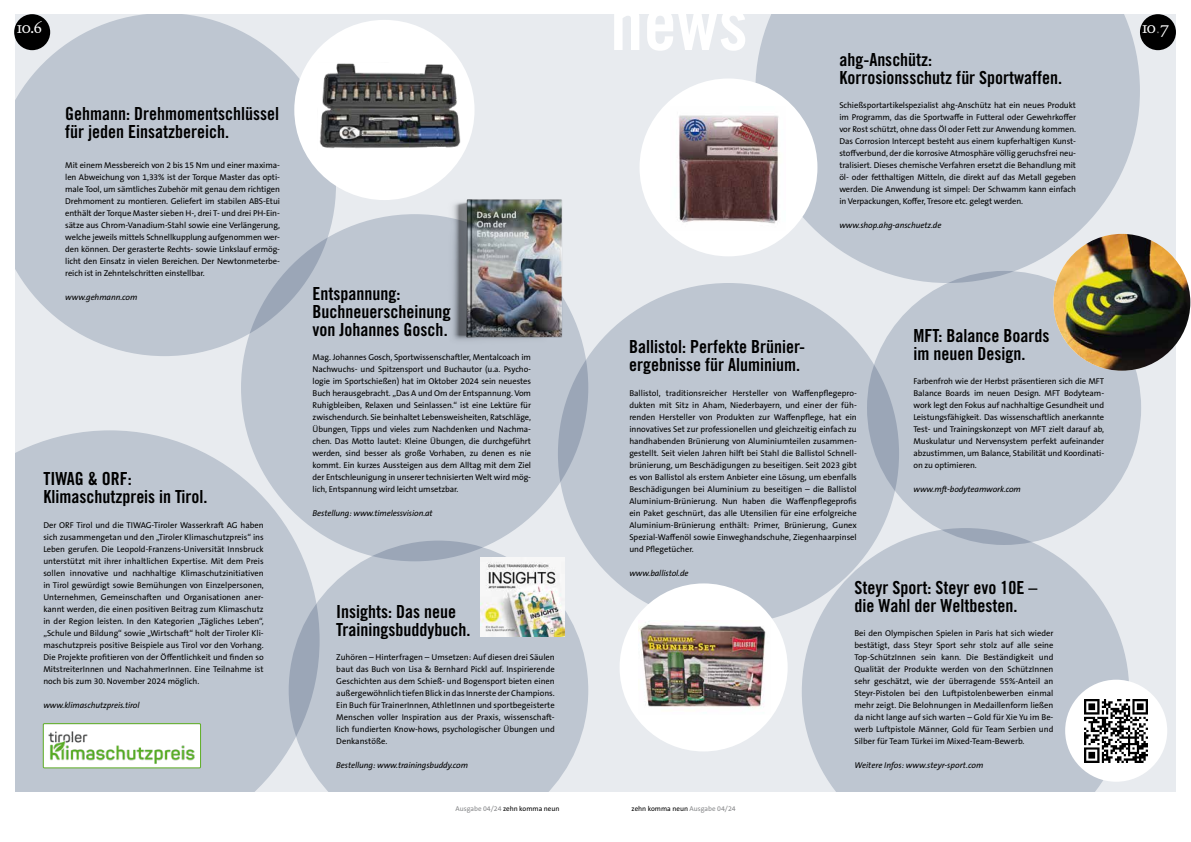
<style>
.page{position:relative;width:1191px;height:842px;background:#fff}
.page>*{position:absolute;margin:0;border:0;box-sizing:border-box;transform-origin:0 0}
.t1{font:75.1px "Trade Gothic LT Std Bd Cn 20";color:#fff}
.t2{font:18px/18px "Trade Gothic LT Std Bd Cn 20";color:#000}
.t3{font:17.5px "Garamond BE Regular Expert";color:#fff}
.t4{font:8.5px/12px "The Sans B W5 Plain";letter-spacing:-.01em;color:#000;text-align:justify}
.t5{font:italic 8.5px "The Sans B W5 Plain";letter-spacing:-.01em;color:#000}
.t6{font:7px "The Sans B W5 Plain";color:#000}
.s1{color:#87888a}
</style>
<div class="page">
<div style="left:14px;top:7px;width:1177px;height:799px;background:#e8ebef"></div>
<div style="left:867px;top:271px;width:274px;height:274px;background:#bec6d1;border-radius:50%"></div>
<div style="left:241px;top:214px;width:347px;height:347px;background:#bec6d1;border-radius:50%"></div>
<svg style="left:14px;top:13px;width:322px;height:343px;fill:#bec6d1"></svg>
<svg style="left:755px;top:13px;width:385px;height:270px;background:#c2cad4"></svg>
<svg style="left:801px;top:528px;width:328px;height:265px;background:#c2c9d4"></svg>
<div style="left:289px;top:541px;width:299px;height:299px;background:#bec6d1;border-radius:50%"></div>
<div style="left:558px;top:283px;width:341px;height:341px;background:#bec6d1;border-radius:50%"></div>
<svg style="left:14px;top:430px;width:305px;height:363px;background:#c1c8d3"></svg>
<div style="left:1176px;top:7px;width:15px;height:835px;background:#fff"></div>
<div style="left:0;top:793px;width:1191px;height:49px;background:#fff"></div>
<div style="left:0;top:0;width:1191px;height:13px;background:#fff"></div>
<div style="left:639px;top:78px;width:178px;height:178px;background:#fff;border-radius:50%"></div>
<img style="left:679px;top:115px;width:101px;height:109px">
<img style="left:45px;top:725px;width:154px;height:41px">
<div style="left:43px;top:723px;width:158px;height:45px;border:1px solid #5ead25"></div>
<img style="left:444px;top:199px;width:125px;height:141px">
<div style="left:14px;top:14px;width:36px;height:36px;background:#000;border-radius:50%"></div>
<div style="left:1140px;top:14px;width:36px;height:36px;background:#000;border-radius:50%"></div>
<div style="left:619px;top:583px;width:168px;height:168px;background:#fff;border-radius:50%"></div>
<img style="left:638px;top:624px;width:128px;height:84px">
<img style="left:480px;top:557px;width:84px;height:79px">
<div style="left:1065px;top:680px;width:102px;height:102px;background:#fff;border-radius:50%"></div>
<img style="left:1085px;top:699px;width:62px;height:63px">
<div style="left:294px;top:20px;width:180px;height:180px;background:#fff;border-radius:50%"></div>
<img style="left:319px;top:62px;width:144px;height:87px">
<img style="left:1053px;top:234px;width:137px;height:137px;border-radius:68px">
<h1 class="t1" style="left:610px;top:-22px;width:139px">news</h1>
<h3 class="t3" style="left:17px;top:20px;width:26px">10.6</h3>
<h3 class="t3" style="left:1142px;top:20px;width:28px">10 7</h3>
<h2 class="t2" style="left:65px;top:104px;width:215px">Gehmann: Drehmomentschlüssel für jeden Einsatzbereich.</h2>
<p class="t4" style="left:65px;top:159px;width:216px">Mit einem Messbereich von 2 bis 15 Nm und einer maxima&shy;len Abweichung von 1,33% ist der Torque Master das opti&shy;male Tool, um sämtliches Zubehör mit genau dem richtigen Drehmoment zu montieren. Geliefert im stabilen ABS-Etui enthält der Torque Master sieben H-, drei T- und drei PH-Ein&shy;sätze aus Chrom-Vanadium-Stahl sowie eine Verlängerung, welche jeweils mittels Schnellkupplung aufgenommen wer&shy;den können. Der gerasterte Rechts- sowie Linkslauf ermög&shy;licht den Einsatz in vielen Bereichen. Der Newtonmeterbe&shy;reich ist in Zehntelschritten einstellbar.</p>
<p class="t5" style="left:65px;top:292px;width:74px">www.gehmann.com</p>
<h2 class="t2" style="left:43px;top:470px;width:166px">TIWAG &amp; ORF:<br>Klimaschutzpreis in Tirol.</h2>
<p class="t4" style="left:43px;top:519px;width:222px">Der ORF Tirol und die TIWAG-Tiroler Wasserkraft AG haben sich zusammengetan und den „Tiroler Klimaschutzpreis“ ins Leben gerufen. Die Leopold-Franzens-Universität Innsbruck unterstützt mit ihrer inhaltlichen Expertise. Mit dem Preis sollen innovative und nachhaltige Klimaschutzinitiativen in Tirol gewürdigt sowie Bemühungen von Einzelpersonen, Unternehmen, Gemeinschaften und Organisationen aner&shy;kannt werden, die einen positiven Beitrag zum Klimaschutz in der Region leisten. In den Kategorien „Tägliches Leben“, „Schule und Bildung“ sowie „Wirtschaft“ holt der Tiroler Kli&shy;maschutzpreis positive Beispiele aus Tirol vor den Vorhang.<br>Die Projekte profitieren von der Öffentlichkeit und finden so MitstreiterInnen und NachahmerInnen. Eine Teilnahme ist noch bis zum 30. November 2024 möglich.</p>
<p class="t5" style="left:43px;top:700px;width:98px">www.klimaschutzpreis.tirol</p>
<h2 class="t2" style="left:839px;top:51px;width:224px">ahg-Anschütz:<br>Korrosionsschutz für Sportwaffen.</h2>
<h2 class="t2" style="left:313px;top:284px;width:139px">Entspannung:<br>Buchneuerscheinung von Johannes Gosch.</h2>
<p class="t4" style="left:313px;top:351px;width:220px">Mag. Johannes Gosch, Sportwissenschaftler, Mentalcoach im Nachwuchs- und Spitzensport und Buchautor (u.a. Psycho&shy;logie im Sportschießen) hat im Oktober 2024 sein neuestes Buch herausgebracht. „Das A und Om der Entspannung. Vom Ruhigbleiben, Relaxen und Seinlassen.“ ist eine Lektüre für zwischendurch. Sie beinhaltet Lebensweisheiten, Ratschläge, Übungen, Tipps und vieles zum Nachdenken und Nachma&shy;chen. Das Motto lautet: Kleine Übungen, die durchgeführt werden, sind besser als große Vorhaben, zu denen es nie kommt. Ein kurzes Aussteigen aus dem Alltag mit dem Ziel der Entschleunigung in unserer technisierten Welt wird mög&shy;lich, Entspannung wird leicht umsetzbar.</p>
<p class="t5" style="left:313px;top:508px;width:122px">Bestellung: www.timelessvision.at</p>
<h2 class="t2" style="left:336px;top:602px;width:136px">Insights: Das neue<br>Trainingsbuddybuch.</h2>
<p class="t4" style="left:336px;top:651px;width:220px">Zuhören – Hinterfragen – Umsetzen: Auf diesen drei Säulen baut das Buch von Lisa &amp; Bernhard Pickl auf. Inspirierende Geschichten aus dem Schieß- und Bogensport bieten einen außergewöhnlich tiefen Blick in das Innerste der Champions.<br>Ein Buch für TrainerInnen, AthletInnen und sportbegeisterte Menschen voller Inspiration aus der Praxis, wissenschaft&shy;lich fundierten Know-hows, psychologischer Übungen und Denkanstöße.</p>
<p class="t5" style="left:336px;top:760px;width:133px">Bestellung: www.trainingsbuddy.com</p>
<p class="t4" style="left:839px;top:99px;width:238px">Schießsportartikelspezialist ahg-Anschütz hat ein neues Produkt im Programm, das die Sportwaffe in Futteral oder Gewehrkoffer vor Rost schützt, ohne dass Öl oder Fett zur Anwendung kommen.<br>Das Corrosion Intercept besteht aus einem kupferhaltigen Kunst&shy;stoffverbund, der die korrosive Atmosphäre völlig geruchsfrei neu&shy;tralisiert. Dieses chemische Verfahren ersetzt die Behandlung mit öl- oder fetthaltigen Mitteln, die direkt auf das Metall gegeben werden. Die Anwendung ist simpel: Der Schwamm kann einfach in Verpackungen, Koffer, Tresore etc. gelegt werden.</p>
<p class="t5" style="left:839px;top:220px;width:104px">www.shop.ahg-anschuetz.de</p>
<h2 class="t2" style="left:629px;top:338px;width:176px">Ballistol: Perfekte Brünier&shy;ergebnisse für Aluminium.</h2>
<h2 class="t2" style="left:913px;top:326px;width:137px">MFT: Balance Boards im neuen Design.</h2>
<p class="t4" style="left:629px;top:387px;width:229px">Ballistol, traditionsreicher Hersteller von Waffenpflegepro&shy;dukten mit Sitz in Aham, Niederbayern, und einer der füh&shy;renden Hersteller von Produkten zur Waffenpflege, hat ein innovatives Set zur professionellen und gleichzeitig einfach zu handhabenden Brünierung von Aluminiumteilen zusammen&shy;gestellt. Seit vielen Jahren hilft bei Stahl die Ballistol Schnell&shy;brünierung, um Beschädigungen zu beseitigen. Seit 2023 gibt es von Ballistol als erstem Anbieter eine Lösung, um ebenfalls Beschädigungen bei Aluminium zu beseitigen – die Ballistol Aluminium-Brünierung. Nun haben die Waffenpflegeprofis ein Paket geschnürt, das alle Utensilien für eine erfolgreiche Aluminium-Brünierung enthält: Primer, Brünierung, Gunex Spezial-Waffenöl sowie Einweghandschuhe, Ziegenhaarpinsel und Pflegetücher.</p>
<p class="t5" style="left:629px;top:568px;width:61px">www.ballistol.de</p>
<p class="t4" style="left:913px;top:375px;width:192px">Farbenfroh wie der Herbst präsentieren sich die MFT Balance Boards im neuen Design. MFT Bodyteam&shy;work legt den Fokus auf nachhaltige Gesundheit und Leistungsfähigkeit. Das wissenschaftlich anerkannte Test- und Trainingskonzept von MFT zielt darauf ab, Muskulatur und Nervensystem perfekt aufeinander abzustimmen, um Balance, Stabilität und Koordinati&shy;on zu optimieren.</p>
<p class="t5" style="left:913px;top:484px;width:109px">www.mft-bodyteamwork.com</p>
<h2 class="t2" style="left:854px;top:579px;width:184px">Steyr Sport: Steyr evo 10E – die Wahl der Weltbesten.</h2>
<p class="t4" style="left:854px;top:627px;width:200px">Bei den Olympischen Spielen in Paris hat sich wieder bestätigt, dass Steyr Sport sehr stolz auf alle seine Top-SchützInnen sein kann. Die Beständigkeit und Qualität der Produkte werden von den SchützInnen sehr geschätzt, wie der überragende 55%-Anteil an Steyr-Pistolen bei den Luftpistolenbewerben einmal mehr zeigt. Die Belohnungen in Medaillenform ließen da nicht lange auf sich warten – Gold für Xie Yu im Be&shy;werb Luftpistole Männer, Gold für Team Serbien und Silber für Team Türkei im Mixed-Team-Bewerb.</p>
<p class="t5" style="left:854px;top:760px;width:130px">Weitere Infos: www.steyr-sport.com</p>
<p class="t6" style="left:455px;top:804px;width:106px"><span class="s1">Ausgabe 04/24</span> zehn komma neun</p>
<p class="t6" style="left:631px;top:804px;width:106px">zehn komma neun <span class="s1">Ausgabe 04/24</span></p>
</div>
